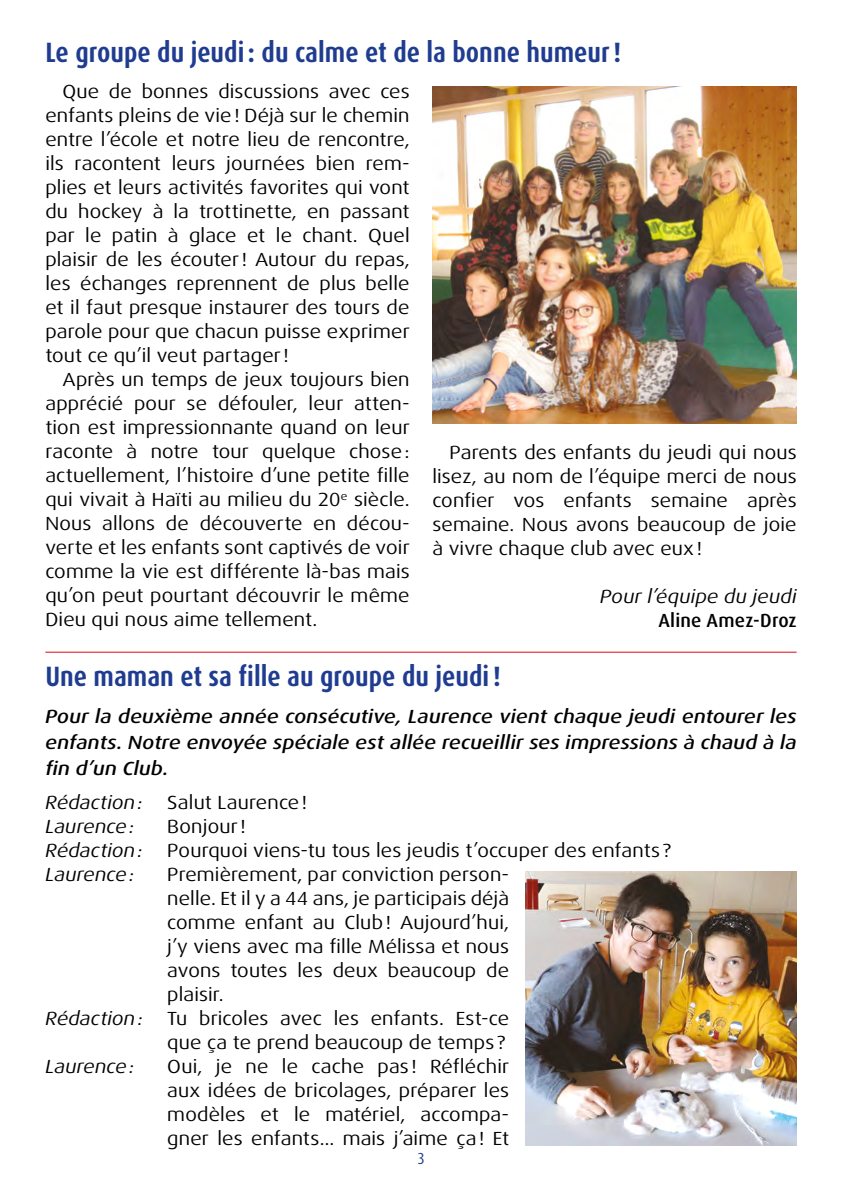
<style>
.page{position:relative;width:842px;height:1191px;background:#fff}
.page>*{position:absolute;margin:0;border:0;box-sizing:border-box;transform-origin:0 0}
.t1{font:700 condensed 28px "Dax OT";color:#1f3c90}
.t2{font:expanded 19px/24px "Dax OT";letter-spacing:.01em;color:#000;text-align:justify}
.t3{font:italic 500 expanded 19px/26px "Dax OT";letter-spacing:.01em;color:#000;text-align:justify}
.t4{font:italic expanded 19px "Dax OT";letter-spacing:.01em;color:#000}
.t5{font:500 19px "Dax OT";letter-spacing:.01em;color:#000}
.t6{font:condensed 16px "Dax OT";color:#1f3c90}
</style>
<div class="page">
<img style="left:432px;top:86px;width:365px;height:338px">
<img style="left:525px;top:871px;width:272px;height:274px">
<hr style="left:45px;top:652px;width:752px;height:1px;background:#e30613">
<h1 class="t1" style="left:45px;top:34px;width:577px">Le groupe du jeudi: du calme et de la bonne humeur!</h1>
<p class="t2" style="left:45px;top:80px;width:366px;text-indent:17px">Que de bonnes discussions avec ces enfants pleins de vie! Déjà sur le chemin entre l’école et notre lieu de rencontre, ils racontent leurs journées bien rem&shy;plies et leurs activités favorites qui vont du hockey à la trottinette, en passant par le patin à glace et le chant. Quel plaisir de les écouter! Autour du repas, les échanges reprennent de plus belle et il faut presque instaurer des tours de parole pour que chacun puisse exprimer tout ce qu’il veut partager!</p>
<p class="t2" style="left:45px;top:368px;width:366px;text-indent:17px">Après un temps de jeux toujours bien apprécié pour se défouler, leur atten&shy;tion est impressionnante quand on leur raconte à notre tour quelque chose: actuellement, l’histoire d’une petite fille qui vivait à Haïti au milieu du 20<sup>e</sup> siècle.<br>Nous allons de découverte en décou&shy;verte et les enfants sont captivés de voir comme la vie est différente là-bas mais qu’on peut pourtant découvrir le même Dieu qui nous aime tellement.</p>
<p class="t2" style="left:432px;top:440px;width:366px;text-indent:17px">Parents des enfants du jeudi qui nous lisez, au nom de l’équipe merci de nous confier vos enfants semaine après semaine. Nous avons beaucoup de joie à vivre chaque club avec eux!</p>
<p class="t4" style="left:600px;top:584px;width:198px">Pour l’équipe du jeudi</p>
<p class="t5" style="left:658px;top:608px;width:140px">Aline Amez-Droz</p>
<h1 class="t1" style="left:45px;top:659px;width:457px">Une maman et sa fille au groupe du jeudi!</h1>
<p class="t3" style="left:45px;top:703px;width:753px">Pour la deuxième année consécutive, Laurence vient chaque jeudi entourer les enfants. Notre envoyée spéciale est allée recueillir ses impressions à chaud à la fin d’un Club.</p>
<p class="t4" style="left:45px;top:790px;width:99px">Rédaction:</p>
<p class="t2" style="left:167px;top:790px;width:141px">Salut Laurence!</p>
<p class="t4" style="left:45px;top:814px;width:90px">Laurence:</p>
<p class="t2" style="left:167px;top:814px;width:80px">Bonjour!</p>
<p class="t4" style="left:45px;top:838px;width:99px">Rédaction:</p>
<p class="t2" style="left:167px;top:838px;width:505px">Pourquoi viens-tu tous les jeudis t’occuper des enfants ?</p>
<p class="t4" style="left:45px;top:862px;width:90px">Laurence:</p>
<p class="t2" style="left:167px;top:862px;width:343px">Premièrement, par conviction person&shy;nelle. Et il y a 44 ans, je participais déjà comme enfant au Club! Aujourd’hui, j’y viens avec ma fille Mélissa et nous avons toutes les deux beaucoup de plaisir.</p>
<p class="t4" style="left:45px;top:1006px;width:99px">Rédaction:</p>
<p class="t2" style="left:167px;top:1006px;width:343px">Tu bricoles avec les enfants. Est-ce que ça te prend beaucoup de temps ?</p>
<p class="t4" style="left:45px;top:1054px;width:90px">Laurence:</p>
<p class="t2" style="left:167px;top:1054px;width:343px">Oui, je ne le cache pas ! Réfléchir aux idées de bricolages, préparer les modèles et le matériel, accompa&shy;gner les enfants… mais j’aime ça! Et</p>
<p class="t6" style="left:417px;top:1148px;width:9px">3</p>
</div>
